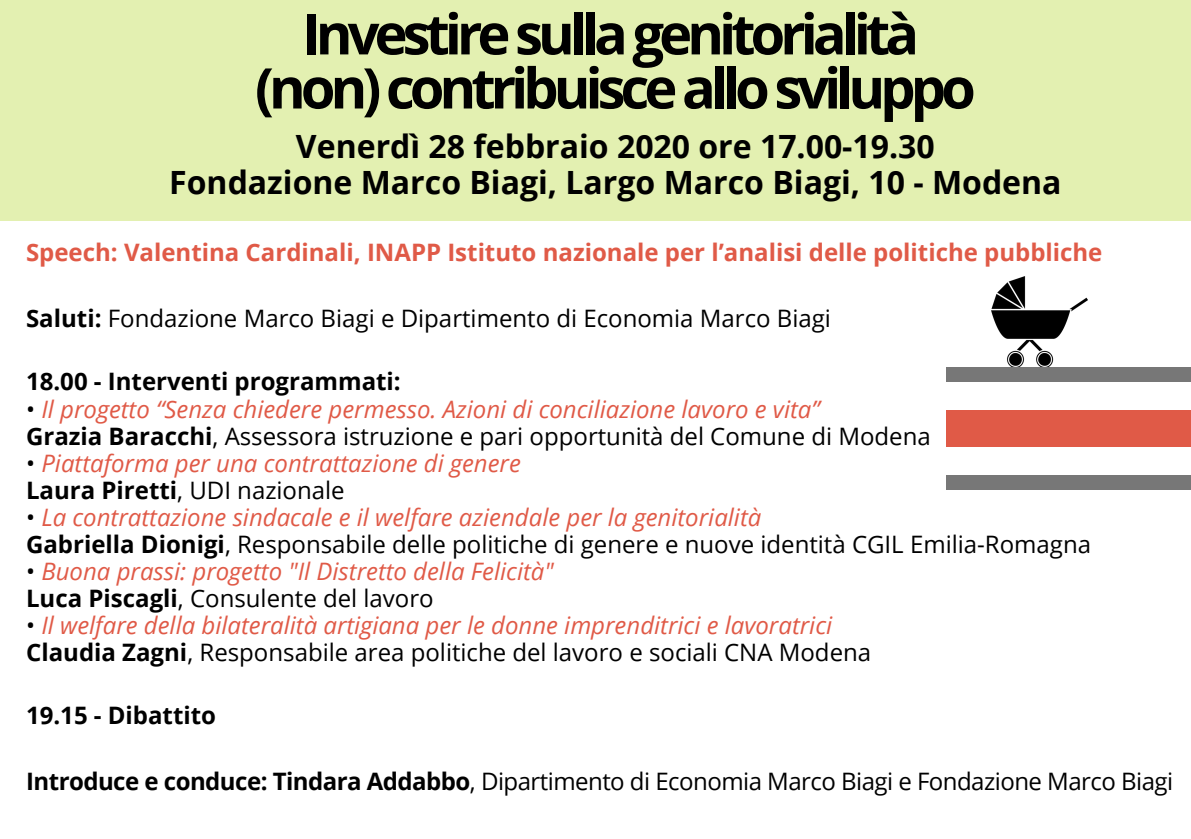
<style>
.page{position:relative;width:1191px;height:839px;background:#fff}
.page>*{position:absolute;margin:0;border:0;box-sizing:border-box;transform-origin:0 0}
.t1{font:700 56px/54px "Open Sans";letter-spacing:-.09em;color:#000;text-align:center}
.t2{font:700 32px/36px "Open Sans";color:#000;text-align:center}
.t3{font:italic 24px/27px "Open Sans";color:#e05a47}
.t4{font:24px/27px "Open Sans";color:#000}
.t5{font:24px "Open Sans";letter-spacing:-.02em;color:#000}
.t6{font:700 24px "Open Sans";color:#e05a47}
.t7{font:700 24px "Open Sans";color:#000}
.s1{font-weight:700}
.s2{font-style:normal;color:#000}
.s3{font-weight:700;font-style:normal;color:#000}
.s4{font-style:italic;color:#e05a47}
</style>
<div class="page">
<div style="left:0;top:0;width:1191px;height:220px;background:#e3f0b1"></div>
<img style="left:991px;top:277px;width:96px;height:90px">
<div style="left:946px;top:367px;width:245px;height:15px;background:#777"></div>
<div style="left:946px;top:475px;width:245px;height:14px;background:#777"></div>
<div style="left:946px;top:410px;width:245px;height:37px;background:#e05a47"></div>
<h1 class="t1" style="left:255px;top:6px;width:722px">Investire sulla genitorialità (non) contribuisce allo sviluppo</h1>
<h2 class="t2" style="left:169px;top:128px;width:894px">Venerdì 28 febbraio 2020 ore 17.00-19.30<br>Fondazione Marco Biagi, Largo Marco Biagi, 10 - Modena</h2>
<p class="t6" style="left:26px;top:236px;width:1078px">Speech: Valentina Cardinali, INAPP Istituto nazionale per l’analisi delle politiche pubbliche</p>
<p class="t4" style="left:26px;top:304px;width:806px"><span class="s1">Saluti:</span> Fondazione Marco Biagi e Dipartimento di Economia Marco Biagi</p>
<p class="t7" style="left:26px;top:365px;width:376px">18.00 - Interventi programmati:</p>
<p class="t3" style="left:26px;top:394px;width:906px"><span class="s2">•</span> Il progetto “Senza chiedere permesso. Azioni di conciliazione lavoro e vita”<br><span class="s3">Grazia Baracchi</span><span class="s2">, Assessora istruzione e pari opportunità del Comune di Modena</span></p>
<p class="t3" style="left:26px;top:449px;width:496px"><span class="s2">•</span> Piattaforma per una contrattazione di genere<br><span class="s3">Laura Piretti</span><span class="s2">, UDI nazionale</span></p>
<p class="t4" style="left:26px;top:503px;width:1067px">• <span class="s4">La contrattazione sindacale e il welfare aziendale per la genitorialità<br></span><span class="s1">Gabriella Dionigi</span>, Responsabile delle politiche di genere e nuove identità CGIL Emilia-Romagna</p>
<p class="t3" style="left:26px;top:557px;width:529px"><span class="s2">•</span> Buona prassi: progetto "Il Distretto della Felicità"<br><span class="s3">Luca Piscagli</span><span class="s2">, Consulente del lavoro</span></p>
<p class="t3" style="left:26px;top:611px;width:847px"><span class="s2">•</span> Il welfare della bilateralità artigiana per le donne imprenditrici e lavoratrici<br><span class="s3">Claudia Zagni</span><span class="s2">, Responsabile area politiche del lavoro e sociali CNA Modena</span></p>
<p class="t7" style="left:26px;top:698px;width:192px">19.15 - Dibattito</p>
<p class="t5" style="left:26px;top:764px;width:1149px"><span class="s1">Introduce e conduce: Tindara Addabbo</span>, Dipartimento di Economia Marco Biagi e Fondazione Marco Biagi</p>
</div>
